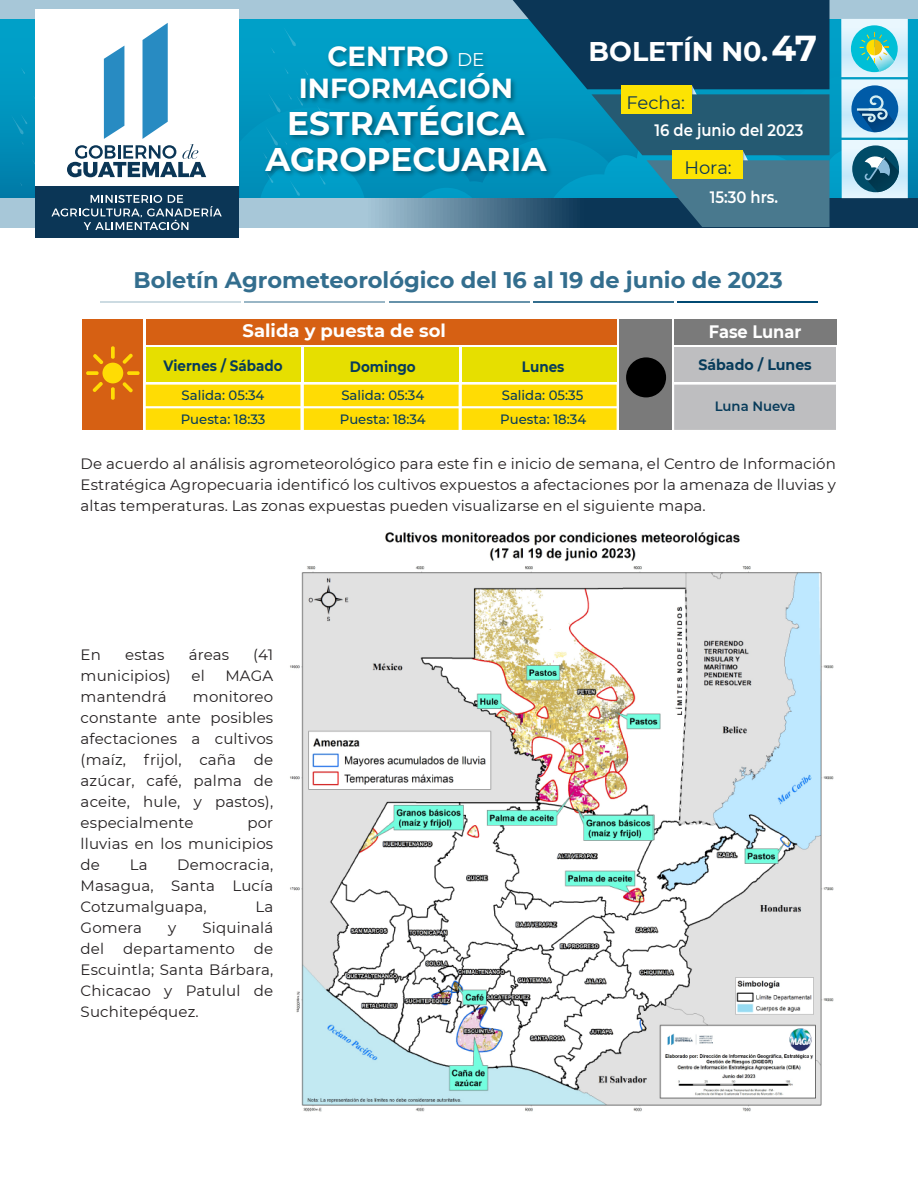
<style>
.page{position:relative;width:918px;height:1188px;background:#fff}
.page>*{position:absolute;margin:0;border:0;box-sizing:border-box;transform-origin:0 0}
.t1{font:700 32.7px "Montserrat";color:#fff}
.t2{font:700 27.6px/32.4px "Montserrat";color:#fff;text-align:center}
.t3{font:700 27px "Montserrat";color:#fff}
.t4{font:700 22.5px "Montserrat";color:#336e8e}
.t5{font:700 18px "Montserrat";color:#fff}
.t6{font:18px "Montserrat";color:#0a3656}
.t7{font:700 18px "Montserrat";color:#fff;scale:.9 1}
.t8{font:600 16.5px "Montserrat";color:#fff;scale:.9 1}
.t9{font:15px/21px "Montserrat";letter-spacing:.01em;color:#231f20;text-align:justify}
.t10{font:700 15px "Montserrat";color:#073b5a;scale:.9 1}
.t11{font:700 15px "Montserrat";color:#073b5a;scale:.94 1}
.t12{font:500 13.5px/23.5px "Montserrat";color:#073b5a}
.t13{font:600 13.5px "Montserrat";color:#073b5a}
.s1{font-weight:400;font-size:18.3px}
.s2{font-size:36px}
</style>
<div class="page">
<hr style="left:100px;top:301px;width:140px;height:1px;background:#ccdbe2">
<hr style="left:244px;top:301px;width:141px;height:1px;background:#99b6c6">
<hr style="left:389px;top:301px;width:140px;height:1px;background:#6692aa">
<hr style="left:533px;top:301px;width:141px;height:1px;background:#336e8e">
<hr style="left:678px;top:301px;width:140px;height:1px;background:#004a73">
<svg style="left:0;top:19px;width:918px;height:179px;background:#0594bd"></svg>
<div style="left:0;top:0;width:918px;height:19px;background:#a7c7d8"></div>
<svg style="left:34px;top:29px;width:1px;height:21px"></svg>
<svg style="left:31px;top:158px;width:4px;height:13px"></svg>
<svg style="left:19px;top:181px;width:3px;height:5px"></svg>
<svg style="left:20px;top:66px;width:5px;height:8px"></svg>
<svg style="left:32px;top:94px;width:3px;height:12px"></svg>
<svg style="left:11px;top:113px;width:16px;height:32px"></svg>
<svg style="left:0;top:198px;width:918px;height:29px;background:#6f93a9"></svg>
<div style="left:35px;top:9px;width:203px;height:216px;background:#fff"></div>
<div style="left:35px;top:187px;width:203px;height:51px;background:#0b3656"></div>
<svg style="left:51px;top:195px;width:171px;height:35px"></svg>
<svg style="left:67px;top:23px;width:139px;height:154px"></svg>
<svg style="left:899px;top:19px;width:9px;height:58px"></svg>
<svg style="left:899px;top:79px;width:9px;height:59px"></svg>
<svg style="left:899px;top:140px;width:9px;height:58px"></svg>
<svg style="left:240px;top:0;width:659px;height:227px;background:#257f9b"></svg>
<div style="left:673px;top:151px;width:70px;height:28px;background:#fce303"></div>
<div style="left:82px;top:319px;width:61px;height:111px;background:#d66013"></div>
<div style="left:146px;top:347px;width:154px;height:35px;background:#e6df00"></div>
<div style="left:304px;top:347px;width:155px;height:35px;background:#e6df00"></div>
<div style="left:462px;top:347px;width:155px;height:35px;background:#e6df00"></div>
<svg style="left:146px;top:385px;width:471px;height:45px;background:#ffde13"></svg>
<div style="left:146px;top:319px;width:471px;height:26px;background:#d66013"></div>
<svg style="left:111px;top:346px;width:4px;height:13px"></svg>
<svg style="left:93px;top:354px;width:10px;height:10px"></svg>
<svg style="left:86px;top:371px;width:13px;height:4px"></svg>
<svg style="left:122px;top:354px;width:11px;height:10px"></svg>
<svg style="left:127px;top:371px;width:13px;height:4px"></svg>
<svg style="left:111px;top:387px;width:4px;height:13px"></svg>
<svg style="left:122px;top:382px;width:11px;height:11px"></svg>
<svg style="left:93px;top:382px;width:10px;height:10px"></svg>
<div style="left:102px;top:362px;width:21px;height:22px;background:#ffdc04;border-radius:50%"></div>
<div style="left:620px;top:319px;width:52px;height:111px;background:#7a7a7a"></div>
<div style="left:674px;top:347px;width:162px;height:35px;background:#bebec0"></div>
<div style="left:674px;top:385px;width:162px;height:45px;background:#bebec0"></div>
<div style="left:674px;top:319px;width:162px;height:26px;background:#7a7a7a"></div>
<div style="left:626px;top:357px;width:40px;height:40px;background:#000;border-radius:50%"></div>
<img style="left:290px;top:532px;width:544px;height:580px">
<h2 class="t2" style="left:299px;top:39px;width:215px">CENTRO <span class="s1">DE<br></span>INFORMACIÓN</h2>
<h1 class="t1" style="left:287px;top:99px;width:239px">ESTRATÉGICA</h1>
<h1 class="t1" style="left:265px;top:135px;width:283px">AGROPECUARIA</h1>
<h3 class="t3" style="left:589px;top:32px;width:230px">BOLETÍN N0.<span class="s2">47</span></h3>
<p class="t6" style="left:627px;top:90px;width:60px">Fecha:</p>
<p class="t8" style="left:655px;top:118px;width:167px">16 de junio del 2023</p>
<p class="t6" style="left:684px;top:155px;width:49px">Hora:</p>
<p class="t8" style="left:710px;top:185px;width:77px">15:30 hrs.</p>
<h3 class="t4" style="left:134px;top:264px;width:651px">Boletín Agrometeorológico del 16 al 19 de junio de 2023</h3>
<p class="t5" style="left:243px;top:318px;width:205px">Salida y puesta de sol</p>
<p class="t10" style="left:164px;top:355px;width:134px">Viernes / Sábado</p>
<p class="t12" style="left:182px;top:383px;width:84px">Salida: 05:34</p>
<p class="t12" style="left:341px;top:383px;width:84px">Salida: 05:34</p>
<p class="t12" style="left:181px;top:407px;width:86px">Puesta: 18:33</p>
<p class="t12" style="left:340px;top:407px;width:88px">Puesta: 18:34</p>
<p class="t10" style="left:350px;top:356px;width:75px">Domingo</p>
<p class="t10" style="left:522px;top:356px;width:49px">Lunes</p>
<p class="t12" style="left:500px;top:383px;width:88px">Salida: 05:35<br>Puesta: 18:34</p>
<p class="t7" style="left:709px;top:319px;width:104px">Fase Lunar</p>
<p class="t11" style="left:699px;top:354px;width:122px">Sábado / Lunes</p>
<p class="t13" style="left:715px;top:396px;width:82px">Luna Nueva</p>
<p class="t9" style="left:81px;top:452px;width:757px">De acuerdo al análisis agrometeorológico para este fin e inicio de semana, el Centro de Información Estratégica Agropecuaria identificó los cultivos expuestos a afectaciones por la amenaza de lluvias y altas temperaturas. Las zonas expuestas pueden visualizarse en el siguiente mapa.</p>
<p class="t9" style="left:81px;top:644px;width:22px">En</p>
<p class="t9" style="left:125px;top:644px;width:41px">estas</p>
<p class="t9" style="left:189px;top:644px;width:42px">áreas</p>
<p class="t9" style="left:253px;top:644px;width:21px">(41</p>
<p class="t9" style="left:81px;top:665px;width:92px">municipios)</p>
<p class="t9" style="left:192px;top:665px;width:15px">el</p>
<p class="t9" style="left:226px;top:665px;width:49px">MAGA</p>
<p class="t9" style="left:81px;top:686px;width:88px">mantendrá</p>
<p class="t9" style="left:81px;top:686px;width:194px;text-indent:112px">monitoreo constante ante posibles afectaciones a cultivos (maíz, frijol, caña de azúcar, café, palma de aceite, hule, y pastos), especialmente</p>
<p class="t9" style="left:81px;top:812px;width:194px;text-indent:167px">por lluvias en los municipios de</p>
<p class="t9" style="left:81px;top:854px;width:194px;text-indent:97px">Democracia, Masagua, Santa Lucía Cotzumalguapa,</p>
<p class="t9" style="left:130px;top:854px;width:19px">La</p>
<p class="t9" style="left:255px;top:896px;width:19px">La</p>
<p class="t9" style="left:81px;top:917px;width:63px">Gomera</p>
<p class="t9" style="left:168px;top:917px;width:10px">y</p>
<p class="t9" style="left:203px;top:917px;width:72px">Siquinalá</p>
<p class="t9" style="left:81px;top:938px;width:25px">del</p>
<p class="t9" style="left:123px;top:938px;width:113px">departamento</p>
<p class="t9" style="left:81px;top:938px;width:194px;text-indent:173px">de Escuintla; Santa Bárbara, Chicacao y Patulul de Suchitepéquez.</p>
</div>
